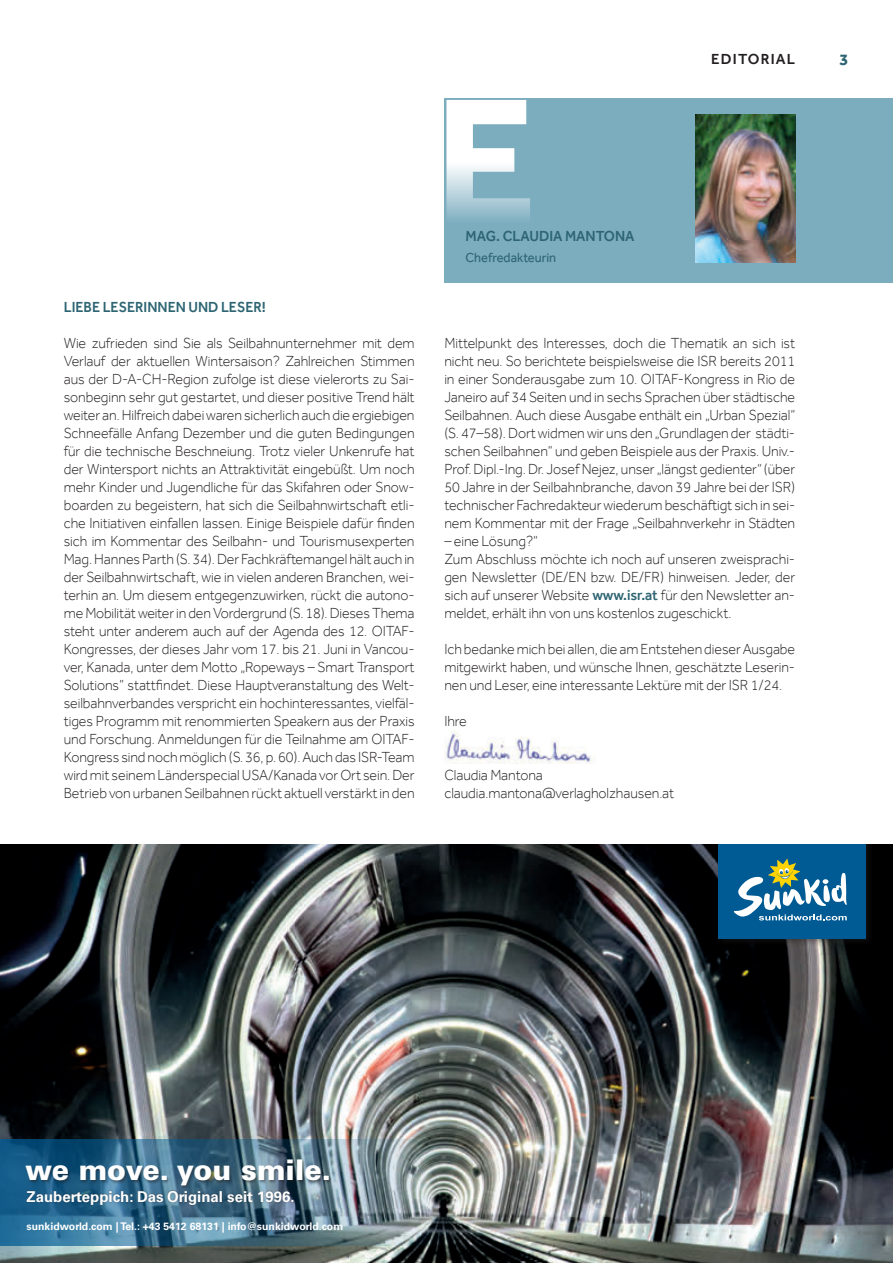
<style>
.page{position:relative;width:893px;height:1263px;background:#fff}
.page>*{position:absolute;margin:0;border:0;box-sizing:border-box;transform-origin:0 0}
.t1{font:900 28.5px "Univers LT Pro 75";color:#fff}
.t2{font:700 16.5px "Effra";color:#2e6573}
.t3{font:300 15px/18px "Effra";letter-spacing:-.005em;color:#231f20;text-align:justify;scale:.95 1}
.t4{font:500 15px "Effra";color:#2e6573;scale:.95 1}
.t5{font:700 15px "Univers LT Pro 65";color:#fff}
.t6{font:500 15px "Effra";letter-spacing:.08em;color:#231f20}
.t7{font:13.5px "Effra";color:#2e6573;scale:.95 1}
.t8{font:700 10.5px "Univers LT Pro 65";color:#fff}
.s1{font-weight:500;color:#2e6573}
</style>
<div class="page">
<div style="left:444px;top:98px;width:449px;height:185px;background:#7cadbf"></div>
<svg style="left:446px;top:100px;width:84px;height:118px"></svg>
<img style="left:695px;top:115px;width:100px;height:148px">
<img style="left:445px;top:730px;width:150px;height:34px">
<img style="left:0;top:844px;width:893px;height:419px">
<div style="left:716px;top:844px;width:158px;height:103px;background:#231f20;opacity:.5"></div>
<div style="left:719px;top:844px;width:147px;height:95px;background:#005b94"></div>
<svg style="left:733px;top:859px;width:114px;height:61px"></svg>
<img style="left:0;top:1140px;width:459px;height:106px">
<div style="left:25px;top:1159px;width:307px;height:29px;background:#231f20;opacity:.45"></div>
<div style="left:26px;top:1190px;width:269px;height:15px;background:#231f20;opacity:.5"></div>
<p class="t6" style="left:711px;top:50px;width:86px">EDITORIAL</p>
<p class="t2" style="left:840px;top:49px;width:10px">3</p>
<p class="t4" style="left:64px;top:298px;width:214px">LIEBE LESERINNEN UND LESER!</p>
<p class="t3" style="left:64px;top:333px;width:371px">Wie zufrieden sind Sie als Seilbahnunternehmer mit dem Verlauf der aktuellen Wintersaison? Zahlreichen Stimmen aus der D-A-CH-Region zufolge ist diese vielerorts zu Sai&shy;sonbeginn sehr gut gestartet, und dieser positive Trend hält weiter an. Hilfreich dabei waren sicherlich auch die ergiebigen Schneefälle Anfang Dezember und die guten Bedingungen für die technische Beschneiung. Trotz vieler Unkenrufe hat der Wintersport nichts an Attraktivität eingebüßt. Um noch mehr Kinder und Jugendliche für das Skifahren oder Snow&shy;boarden zu begeistern, hat sich die Seilbahnwirtschaft etli&shy;che Initiativen einfallen lassen. Einige Beispiele dafür finden sich im Kommentar des Seilbahn- und Tourismusexperten Mag. Hannes Parth (S. 34). Der Fachkräftemangel hält auch in der Seilbahnwirtschaft, wie in vielen anderen Branchen, wei&shy;terhin an. Um diesem entgegenzuwirken, rückt die autono&shy;me Mobilität weiter in den Vordergrund (S. 18). Dieses Thema steht unter anderem auch auf der Agenda des 12. OITAF-Kongresses, der dieses Jahr vom 17. bis 21. Juni in Vancou&shy;ver, Kanada, unter dem Motto „Ropeways – Smart Transport Solutions” stattfindet. Diese Hauptveranstaltung des Welt&shy;seilbahnverbandes verspricht ein hochinteressantes, vielfäl&shy;tiges Programm mit renommierten Speakern aus der Praxis und Forschung. Anmeldungen für die Teilnahme am OITAF-Kongress sind noch möglich (S. 36, p. 60). Auch das ISR-Team wird mit seinem Länderspecial USA/Kanada vor Ort sein. Der Betrieb von urbanen Seilbahnen rückt aktuell verstärkt in den</p>
<p class="t4" style="left:466px;top:227px;width:179px">MAG. CLAUDIA MANTONA</p>
<p class="t7" style="left:466px;top:249px;width:97px">Chefredakteurin</p>
<p class="t3" style="left:444px;top:333px;width:371px">Mittelpunkt des Interesses, doch die Thematik an sich ist nicht neu. So berichtete beispielsweise die ISR bereits 2011 in einer Sonderausgabe zum 10. OITAF-Kongress in Rio de Janeiro auf 34 Seiten und in sechs Sprachen über städtische Seilbahnen. Auch diese Ausgabe enthält ein „Urban Spezial“ (S. 47–58). Dort widmen wir uns den „Grundlagen der städti&shy;schen Seilbahnen“ und geben Beispiele aus der Praxis. Univ.- Prof. Dipl.-Ing. Dr. Josef Nejez, unser „längst gedienter“ (über 50 Jahre in der Seilbahnbranche, davon 39 Jahre bei der ISR) technischer Fachredakteur wiederum beschäftigt sich in sei&shy;nem Kommentar mit der Frage „Seilbahnverkehr in Städten</p>
<p class="t3" style="left:444px;top:531px;width:371px;text-align:left">– eine Lösung?“<br>Zum Abschluss möchte ich noch auf unseren zweisprachi&shy;gen Newsletter (DE/EN bzw. DE/FR) hinweisen. Jeder, der sich auf unserer Website <span class="s1">www.isr.at</span> für den Newsletter an&shy;meldet, erhält ihn von uns kostenlos zugeschickt.</p>
<p class="t3" style="left:444px;top:639px;width:371px">Ich bedanke mich bei allen, die am Entstehen dieser Ausgabe mitgewirkt haben, und wünsche Ihnen, geschätzte Leserin&shy;nen und Leser, eine interessante Lektüre mit der ISR 1/24.</p>
<p class="t3" style="left:444px;top:711px;width:25px">Ihre</p>
<p class="t3" style="left:444px;top:765px;width:243px">Claudia Mantona claudia.mantona@verlagholzhausen.at</p>
<h1 class="t1" style="left:26px;top:1152px;width:307px">we move. you smile.</h1>
<p class="t5" style="left:27px;top:1187px;width:269px">Zauberteppich: Das Original seit 1996.</p>
<p class="t8" style="left:27px;top:1220px;width:318px">sunkidworld.com | Tel.: +43 5412 68131 | info@sunkidworld.com</p>
</div>
